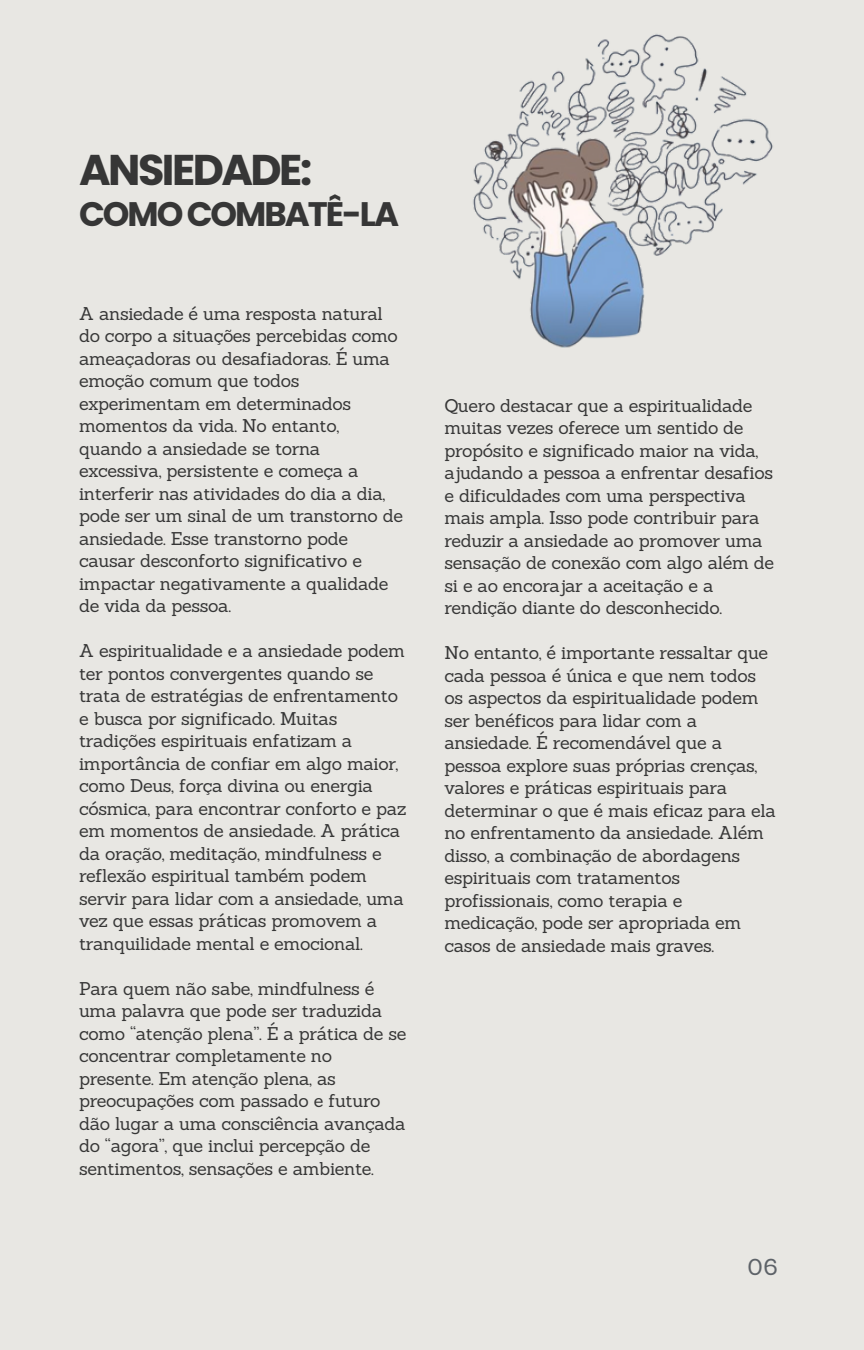
<style>
.page{position:relative;width:864px;height:1350px;background:#e8e7e3}
.page>*{position:absolute;margin:0;border:0;box-sizing:border-box;transform-origin:0 0}
.t1{font:700 42.98px "Poppins";letter-spacing:-.06em;color:#363636}
.t2{font:700 33.98px "Poppins";letter-spacing:-.06em;color:#363636}
.t3{font:22.5px "Sanchez";color:#5d6268}
.t4{font:18px/22.5px "Sanchez";letter-spacing:-.02em;color:#363636}
</style>
<div class="page">
<img style="left:473px;top:34px;width:300px;height:314px">
<h2 class="t1" style="left:79px;top:140px;width:235px">ANSIEDADE:</h2>
<p class="t2" style="left:79px;top:190px;width:322px">COMOCOMBATÊ-LA</p>
<p class="t4" style="left:79px;top:302px;width:326px">A ansiedade é uma resposta natural do corpo a situações percebidas como ameaçadoras ou desafiadoras. É uma emoção comum que todos experimentam em determinados momentos da vida. No entanto, quando a ansiedade se torna excessiva, persistente e começa a interferir nas atividades do dia a dia, pode ser um sinal de um transtorno de ansiedade. Esse transtorno pode causar desconforto significativo e impactar negativamente a qualidade de vida da pessoa.</p>
<p class="t4" style="left:79px;top:640px;width:329px">A espiritualidade e a ansiedade podem ter pontos convergentes quando se trata de estratégias de enfrentamento e busca por significado. Muitas tradições espirituais enfatizam a importância de confiar em algo maior, como Deus, força divina ou energia cósmica, para encontrar conforto e paz em momentos de ansiedade. A prática da oração, meditação, mindfulness e reflexão espiritual também podem servir para lidar com a ansiedade, uma vez que essas práticas promovem a tranquilidade mental e emocional.</p>
<p class="t4" style="left:79px;top:977px;width:329px">Para quem não sabe, mindfulness é uma palavra que pode ser traduzida como “atenção plena”. É a prática de se concentrar completamente no presente. Em atenção plena, as preocupações com passado e futuro dão lugar a uma consciência avançada do “agora”, que inclui percepção de sentimentos, sensações e ambiente.</p>
<p class="t4" style="left:444px;top:394px;width:331px">Quero destacar que a espiritualidade muitas vezes oferece um sentido de propósito e significado maior na vida, ajudando a pessoa a enfrentar desafios e dificuldades com uma perspectiva mais ampla. Isso pode contribuir para reduzir a ansiedade ao promover uma sensação de conexão com algo além de si e ao encorajar a aceitação e a rendição diante do desconhecido.</p>
<p class="t4" style="left:444px;top:642px;width:333px">No entanto, é importante ressaltar que cada pessoa é única e que nem todos os aspectos da espiritualidade podem ser benéficos para lidar com a ansiedade. É recomendável que a pessoa explore suas próprias crenças, valores e práticas espirituais para determinar o que é mais eficaz para ela no enfrentamento da ansiedade. Além disso, a combinação de abordagens espirituais com tratamentos profissionais, como terapia e medicação, pode ser apropriada em casos de ansiedade mais graves.</p>
<h1 class="t3" style="left:748px;top:1253px;width:31px">06</h1>
</div>
